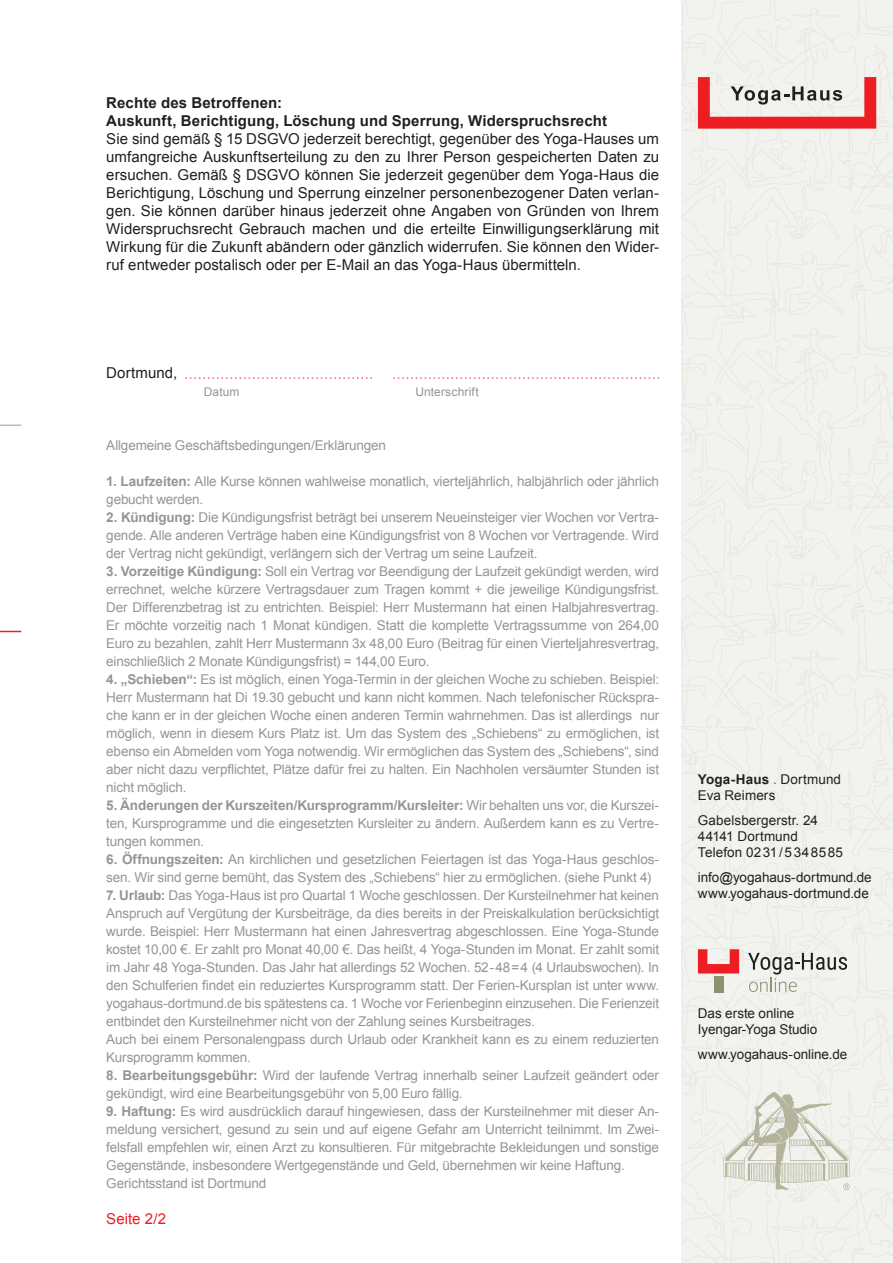
<style>
.page{position:relative;width:893px;height:1263px;background:#fff}
.page>*{position:absolute;margin:0;border:0;box-sizing:border-box;transform-origin:0 0}
.t1{font:15px/18px "Arial";letter-spacing:.005em;color:#231f20;text-align:justify}
.t2{font:700 15px/18px "Arial";letter-spacing:.01em;color:#231f20}
.t3{font:15px "Arial";color:#ee1d23}
.t4{font:13.5px/18px "Arial";letter-spacing:-.015em;color:#939598}
.t5{font:13.5px/16.2px "Arial";color:#231f20}
.t6{font:12px "Arial";letter-spacing:.01em;color:#939598}
.s1{font-weight:700}
.s2{color:#eb2229}
</style>
<div class="page">
<div style="left:681px;top:314px;width:212px;height:336px;background:#f2f3ef"></div>
<hr style="left:0;top:424px;width:21px;height:2px;background:#bfbeaa">
<svg style="left:0;top:631px;width:21px;height:1px"></svg>
<svg style="left:681px;top:650px;width:212px;height:613px"></svg>
<svg style="left:681px;top:0;width:212px;height:314px"></svg>
<svg style="left:185px;top:378px;width:187px;height:1px"></svg>
<svg style="left:393px;top:328px;width:500px;height:307px"></svg>
<p class="t2" style="left:106px;top:94px;width:502px">Rechte des Betroffenen:<br>Auskunft, Berichtigung, Löschung und Sperrung, Widerspruchsrecht</p>
<p class="t1" style="left:106px;top:130px;width:554px">Sie sind gemäß § 15 DSGVO jederzeit berechtigt, gegenüber des Yoga-Hauses um umfangreiche Auskunftserteilung zu den zu Ihrer Person gespeicherten Daten zu ersuchen. Gemäß § DSGVO können Sie jederzeit gegenüber dem Yoga-Haus die Berichtigung, Löschung und Sperrung einzelner personenbezogener Daten verlan&shy;gen. Sie können darüber hinaus jederzeit ohne Angaben von Gründen von Ihrem Widerspruchsrecht Gebrauch machen und die erteilte Einwilligungserklärung mit Wirkung für die Zukunft abändern oder gänzlich widerrufen. Sie können den Wider&shy;ruf entweder postalisch oder per E-Mail an das Yoga-Haus übermitteln.</p>
<p class="t1" style="left:106px;top:364px;width:72px">Dortmund,</p>
<p class="t6" style="left:204px;top:384px;width:37px">Datum</p>
<p class="t6" style="left:415px;top:384px;width:65px">Unterschrift</p>
<p class="t4" style="left:106px;top:436px;width:281px">Allgemeine Geschäftsbedingungen/Erklärungen</p>
<p class="t4" style="left:106px;top:472px;width:554px"><span class="s1">1. Laufzeiten:</span> Alle Kurse können wahlweise monatlich, vierteljährlich, halbjährlich oder jährlich gebucht werden.</p>
<p class="t4" style="left:106px;top:508px;width:554px;text-align:justify"><span class="s1">2. Kündigung:</span> Die Kündigungsfrist beträgt bei unserem Neueinsteiger vier Wochen vor Vertra&shy;gende. Alle anderen Verträge haben eine Kündigungsfrist von 8 Wochen vor Vertragende. Wird der Vertrag nicht gekündigt, verlängern sich der Vertrag um seine Laufzeit.</p>
<p class="t4" style="left:106px;top:562px;width:554px;text-align:justify"><span class="s1">3. Vorzeitige Kündigung:</span> Soll ein Vertrag vor Beendigung der Laufzeit gekündigt werden, wird errechnet, welche kürzere Vertragsdauer zum Tragen kommt + die jeweilige Kündigungsfrist.<br>Der Differenzbetrag ist zu entrichten. Beispiel: Herr Mustermann hat einen Halbjahresvertrag.<br>Er möchte vorzeitig nach 1 Monat kündigen. Statt die komplette Vertragssumme von 264,00<br>Euro zu bezahlen, zahlt Herr Mustermann 3x 48,00 Euro (Beitrag für einen Vierteljahresvertrag, einschließlich 2 Monate Kündigungsfrist) = 144,00 Euro.</p>
<p class="t4" style="left:106px;top:670px;width:554px;text-align:justify"><span class="s1">4. „Schieben“:</span> Es ist möglich, einen Yoga-Termin in der gleichen Woche zu schieben. Beispiel:<br>Herr Mustermann hat Di 19.30 gebucht und kann nicht kommen. Nach telefonischer Rückspra&shy;che kann er in der gleichen Woche einen anderen Termin wahrnehmen. Das ist allerdings nur möglich, wenn in diesem Kurs Platz ist. Um das System des „Schiebens“ zu ermöglichen, ist ebenso ein Abmelden vom Yoga notwendig. Wir ermöglichen das System des „Schiebens“, sind aber nicht dazu verpflichtet, Plätze dafür frei zu halten. Ein Nachholen versäumter Stunden ist nicht möglich.</p>
<p class="t4" style="left:106px;top:796px;width:554px;text-align:justify"><span class="s1">5. Änderungen der Kurszeiten/Kursprogramm/Kursleiter:</span> Wir behalten uns vor, die Kurszei&shy;ten, Kursprogramme und die eingesetzten Kursleiter zu ändern. Außerdem kann es zu Vertre&shy;tungen kommen.</p>
<p class="t4" style="left:106px;top:850px;width:554px"><span class="s1">6. Öffnungszeiten:</span> An kirchlichen und gesetzlichen Feiertagen ist das Yoga-Haus geschlos&shy;sen. Wir sind gerne bemüht, das System des „Schiebens“ hier zu ermöglichen. (siehe Punkt 4)</p>
<p class="t4" style="left:106px;top:886px;width:554px"><span class="s1">7. Urlaub:</span> Das Yoga-Haus ist pro Quartal 1 Woche geschlossen. Der Kursteilnehmer hat keinen Anspruch auf Vergütung der Kursbeiträge, da dies bereits in der Preiskalkulation berücksichtigt wurde. Beispiel: Herr Mustermann hat einen Jahresvertrag abgeschlossen. Eine Yoga-Stunde kostet 10,00 €. Er zahlt pro Monat 40,00 €. Das heißt, 4 Yoga-Stunden im Monat. Er zahlt somit im Jahr 48 Yoga-Stunden. Das Jahr hat allerdings 52 Wochen. 52-48=4 (4 Urlaubswochen). In den Schulferien findet ein reduziertes Kursprogramm statt. Der Ferien-Kursplan ist unter www. yogahaus-dortmund.de bis spätestens ca. 1 Woche vor Ferienbeginn einzusehen. Die Ferienzeit entbindet den Kursteilnehmer nicht von der Zahlung seines Kursbeitrages.<br>Auch bei einem Personalengpass durch Urlaub oder Krankheit kann es zu einem reduzierten Kursprogramm kommen.</p>
<p class="t4" style="left:106px;top:1066px;width:554px"><span class="s1">8. Bearbeitungsgebühr:</span> Wird der laufende Vertrag innerhalb seiner Laufzeit geändert oder gekündigt, wird eine Bearbeitungsgebühr von 5,00 Euro fällig.</p>
<p class="t4" style="left:106px;top:1102px;width:554px"><span class="s1">9. Haftung:</span> Es wird ausdrücklich darauf hingewiesen, dass der Kursteilnehmer mit dieser An&shy;meldung versichert, gesund zu sein und auf eigene Gefahr am Unterricht teilnimmt. Im Zwei&shy;felsfall empfehlen wir, einen Arzt zu konsultieren. Für mitgebrachte Bekleidungen und sonstige Gegenstände, insbesondere Wertgegenstände und Geld, übernehmen wir keine Haftung.<br>Gerichtsstand ist Dortmund</p>
<p class="t3" style="left:106px;top:1209px;width:61px">Seite 2/2</p>
<p class="t5" style="left:698px;top:771px;width:145px"><span class="s1">Yoga-Haus</span> <span class="s2">.</span> Dortmund<br>Eva Reimers</p>
<p class="t5" style="left:698px;top:812px;width:147px">Gabelsbergerstr. 24<br>44141 Dortmund<br>Telefon 0231/5348585</p>
<p class="t5" style="left:698px;top:869px;width:175px">info@yogahaus-dortmund.de www.yogahaus-dortmund.de</p>
<p class="t5" style="left:698px;top:1005px;width:121px">Das erste online<br>Iyengar-Yoga Studio</p>
<p class="t5" style="left:698px;top:1046px;width:151px">www.yogahaus-online.de</p>
</div>
